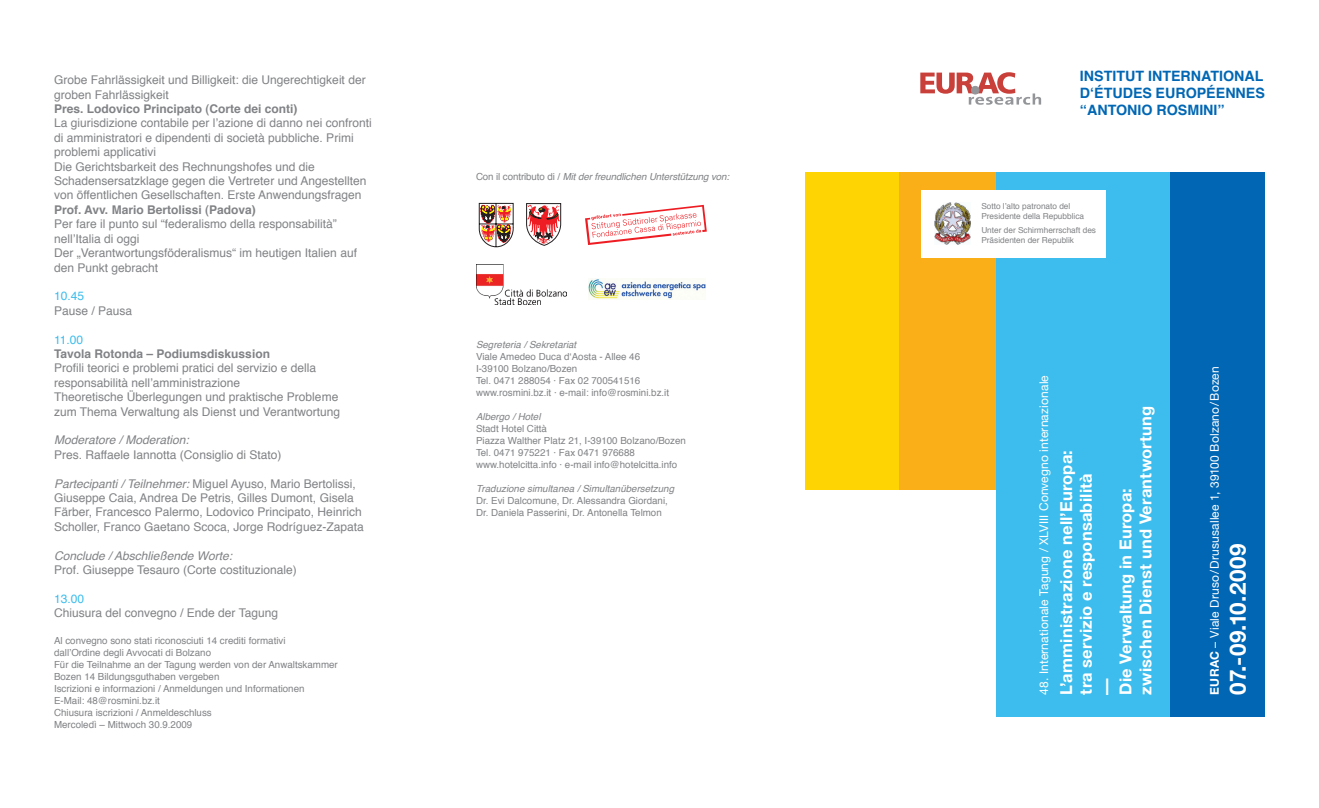
<style>
.page{position:relative;width:1319px;height:808px;background:#fff}
.page>*{position:absolute;margin:0;border:0;box-sizing:border-box;transform-origin:0 0}
.t1{font:700 22.5px "Helvetica Neue";letter-spacing:.02em;color:#fff}
.t2{font:700 16.5px/19.8px "Helvetica Neue";letter-spacing:.01em;color:#fff}
.t3{font:700 14.25px/17.1px "Helvetica";color:#0167b4}
.t4{font:12px/14.4px "Helvetica";color:#808285}
.t5{font:700 12px "Helvetica";color:#808285}
.t6{font:12px "Helvetica Neue";letter-spacing:.015em;color:#fff}
.t7{font:italic 12px "Helvetica";color:#808285}
.t8{font:12px "Helvetica";color:#3cbded}
.t9{font:9.75px/12px "Helvetica";color:#808285}
.t10{font:italic 9.75px "Helvetica";color:#808285}
.t11{font:8.25px/9.9px "Helvetica";color:#808285}
.s1{font-style:italic}
.s2{font-style:normal}
.s3{font-weight:700}
</style>
<div class="page">
<div style="left:805px;top:172px;width:106px;height:318px;background:#fed503"></div>
<div style="left:899px;top:172px;width:106px;height:318px;background:#faaf18"></div>
<div style="left:1169px;top:172px;width:95px;height:544px;background:#0167b4"></div>
<div style="left:996px;top:172px;width:173px;height:544px;background:#3cbded"></div>
<svg style="left:920px;top:72px;width:120px;height:33px"></svg>
<div style="left:971px;top:86px;width:7px;height:8px;background:#939598;border-radius:50%"></div>
<div style="left:970px;top:86px;width:9px;height:8px;border:1px solid #939598;border-radius:50%"></div>
<svg style="left:585px;top:205px;width:121px;height:40px"></svg>
<img style="left:476px;top:265px;width:90px;height:40px">
<svg style="left:479px;top:203px;width:34px;height:44px"></svg>
<svg style="left:526px;top:203px;width:35px;height:43px"></svg>
<img style="left:589px;top:279px;width:116px;height:20px">
<div style="left:920px;top:190px;width:185px;height:67px;background:#fff"></div>
<img style="left:934px;top:202px;width:36px;height:42px">
<p class="t4" style="left:54px;top:73px;width:313px">Grobe Fahrlässigkeit und Billigkeit: die Ungerechtigkeit der groben Fahrlässigkeit</p>
<p class="t5" style="left:54px;top:99px;width:245px">Pres. Lodovico Principato (Corte dei conti)</p>
<p class="t4" style="left:54px;top:116px;width:319px">La giurisdizione contabile per l’azione di danno nei confronti di amministratori e dipendenti di società pubbliche. Primi problemi applicativi<br>Die Gerichtsbarkeit des Rechnungshofes und die Schadensersatzklage gegen die Vertreter und Angestellten von öffentlichen Gesellschaften. Erste Anwendungsfragen</p>
<p class="t5" style="left:54px;top:200px;width:203px">Prof. Avv. Mario Bertolissi (Padova)</p>
<p class="t4" style="left:54px;top:217px;width:304px">Per fare il punto sul “federalismo della responsabilità” nell’Italia di oggi<br>Der „Verantwortungsföderalismus“ im heutigen Italien auf den Punkt gebracht</p>
<p class="t8" style="left:54px;top:287px;width:32px">10.45</p>
<p class="t4" style="left:54px;top:304px;width:80px">Pause / Pausa</p>
<p class="t8" style="left:54px;top:330px;width:31px">11.00</p>
<p class="t5" style="left:54px;top:344px;width:217px">Tavola Rotonda – Podiumsdiskussion</p>
<p class="t4" style="left:54px;top:361px;width:287px">Profili teorici e problemi pratici del servizio e della responsabilità nell’amministrazione<br>Theoretische Überlegungen und praktische Probleme zum Thema Verwaltung als Dienst und Verantwortung</p>
<p class="t7" style="left:54px;top:431px;width:136px">Moderatore / Moderation:</p>
<p class="t4" style="left:54px;top:448px;width:229px">Pres. Raffaele Iannotta (Consiglio di Stato)</p>
<p class="t4" style="left:54px;top:476px;width:311px"><span class="s1">Partecipanti / Teilnehmer:</span> Miguel Ayuso, Mario Bertolissi, Giuseppe Caia, Andrea De Petris, Gilles Dumont, Gisela Färber, Francesco Palermo, Lodovico Principato, Heinrich Scholler, Franco Gaetano Scoca, Jorge Rodríguez-Zapata</p>
<p class="t7" style="left:54px;top:546px;width:179px">Conclude / Abschließende Worte:</p>
<p class="t4" style="left:54px;top:563px;width:244px">Prof. Giuseppe Tesauro (Corte costituzionale)</p>
<p class="t8" style="left:54px;top:589px;width:32px">13.00</p>
<p class="t4" style="left:54px;top:606px;width:225px">Chiusura del convegno / Ende der Tagung</p>
<p class="t9" style="left:54px;top:634px;width:285px">Al convegno sono stati riconosciuti 14 crediti formativi<br>dall’Ordine degli Avvocati di Bolzano<br>Für die Teilnahme an der Tagung werden von der Anwaltskammer Bozen 14 Bildungsguthaben vergeben<br>Iscrizioni e informazioni / Anmeldungen und Informationen<br>E-Mail: 48@rosmini.bz.it<br>Chiusura iscrizioni / Anmeldeschluss<br>Mercoledì – Mittwoch 30.9.2009</p>
<p class="t10" style="left:476px;top:168px;width:255px"><span class="s2">Con il contributo di /</span> Mit der freundlichen Unterstützung von:</p>
<p class="t10" style="left:476px;top:336px;width:102px">Segreteria / Sekretariat</p>
<p class="t9" style="left:476px;top:350px;width:195px">Viale Amedeo Duca d‘Aosta - Allee 46<br>I-39100 Bolzano/Bozen<br>Tel. 0471 288054 · Fax 02 700541516 www.rosmini.bz.it · e-mail: info@rosmini.bz.it</p>
<p class="t10" style="left:476px;top:408px;width:66px">Albergo / Hotel</p>
<p class="t9" style="left:476px;top:422px;width:211px">Stadt Hotel Città<br>Piazza Walther Platz 21, I-39100 Bolzano/Bozen Tel. 0471 975221 · Fax 0471 976688 www.hotelcitta.info · e-mail info@hotelcitta.info</p>
<p class="t10" style="left:476px;top:480px;width:199px">Traduzione simultanea / Simultanübersetzung</p>
<p class="t9" style="left:476px;top:494px;width:193px">Dr. Evi Dalcomune, Dr. Alessandra Giordani,<br>Dr. Daniela Passerini, Dr. Antonella Telmon</p>
<p class="t3" style="left:1079px;top:67px;width:186px">Institut International d‘Études Européennes “Antonio Rosmini”</p>
<p class="t11" style="left:981px;top:202px;width:104px">Sotto l’alto patronato del<br>Presidente della Repubblica</p>
<p class="t11" style="left:981px;top:226px;width:116px">Unter der Schirmherrschaft des<br>Präsidenten der Republik</p>
<p class="t6" style="left:1036px;top:695px;width:321px;rotate:-90deg">48. Internationale Tagung / XLVIII Convegno internazionale</p>
<h2 class="t2" style="left:1055px;top:695px;width:290px;rotate:-90deg">L’amministrazione nell’Europa:<br>tra servizio e responsabilità<br>—<br>Die Verwaltung in Europa:<br>zwischen Dienst und Verantwortung</h2>
<p class="t6" style="left:1207px;top:695px;width:330px;rotate:-90deg"><span class="s3">EURAC</span> – Viale Druso/Drususallee 1, 39100 Bolzano/Bozen</p>
<h1 class="t1" style="left:1223px;top:695px;width:153px;rotate:-90deg">07.-09.10.2009</h1>
</div>
